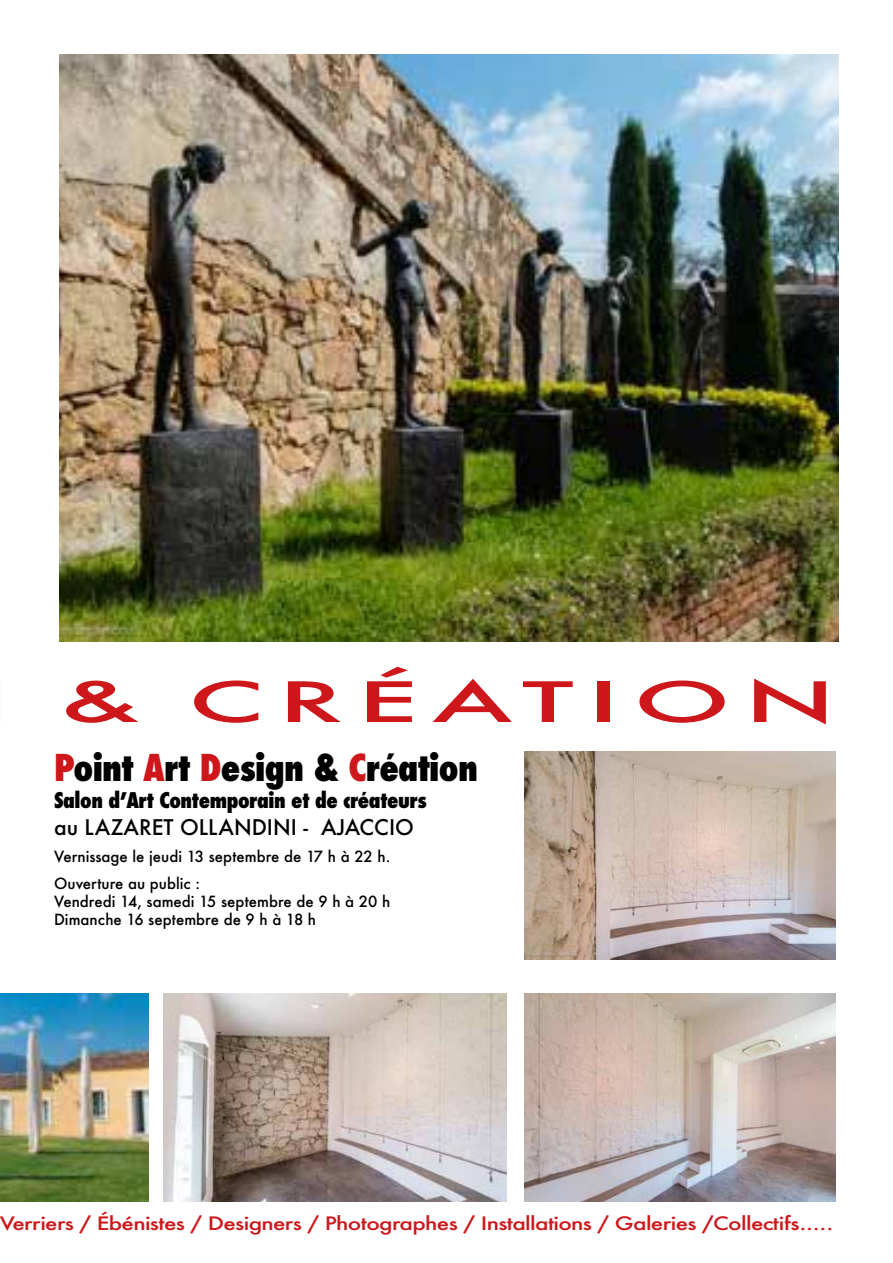
<style>
.page{position:relative;width:893px;height:1263px;background:#fff}
.page>*{position:absolute;margin:0;border:0;box-sizing:border-box;transform-origin:0 0}
.t1{font:500 54px "Futura";letter-spacing:.13em;color:#cd171a;scale:2 1}
.t2{font:800 condensed 36px "Futura";letter-spacing:-.02em;color:#000}
.t3{font:800 condensed 21px "Futura";letter-spacing:-.02em;color:#000}
.t4{font:500 21px "Futura";color:#000}
.t5{font:500 18px "Futura";letter-spacing:-.03em;color:#cd171a;scale:1.25 1}
.t6{font:500 15px/27px "Futura";color:#000}
.s1{color:#cd171a}
</style>
<div class="page">
<img style="left:60px;top:54px;width:779px;height:588px">
<img style="left:0;top:993px;width:149px;height:208px">
<img style="left:524px;top:751px;width:312px;height:208px">
<img style="left:524px;top:993px;width:312px;height:208px">
<img style="left:163px;top:993px;width:343px;height:208px">
<h1 class="t1" style="left:60px;top:665px;width:389px">&amp; CRÉATION</h1>
<h2 class="t2" style="left:54px;top:743px;width:425px"><span class="s1">P</span>oint <span class="s1">A</span>rt <span class="s1">D</span>esign &amp; <span class="s1">C</span>réation</h2>
<h3 class="t3" style="left:54px;top:786px;width:374px">Salon d’Art Contemporain et de créateurs</h3>
<h3 class="t4" style="left:54px;top:813px;width:361px">au LAZARET OLLANDINI - AJACCIO</h3>
<p class="t6" style="left:54px;top:842px;width:338px">Vernissage le jeudi 13 septembre de 17 h à 22 h.<br>Ouverture au public :</p>
<p class="t6" style="left:54px;top:892px;width:338px;line-height:18px">Vendredi 14, samedi 15 septembre de 9 h à 20 h<br>Dimanche 16 septembre de 9 h à 18 h</p>
<p class="t5" style="left:-1px;top:1211px;width:669px">Verriers / Ébénistes / Designers / Photographes / Installations / Galeries /Collectifs.....</p>
</div>
